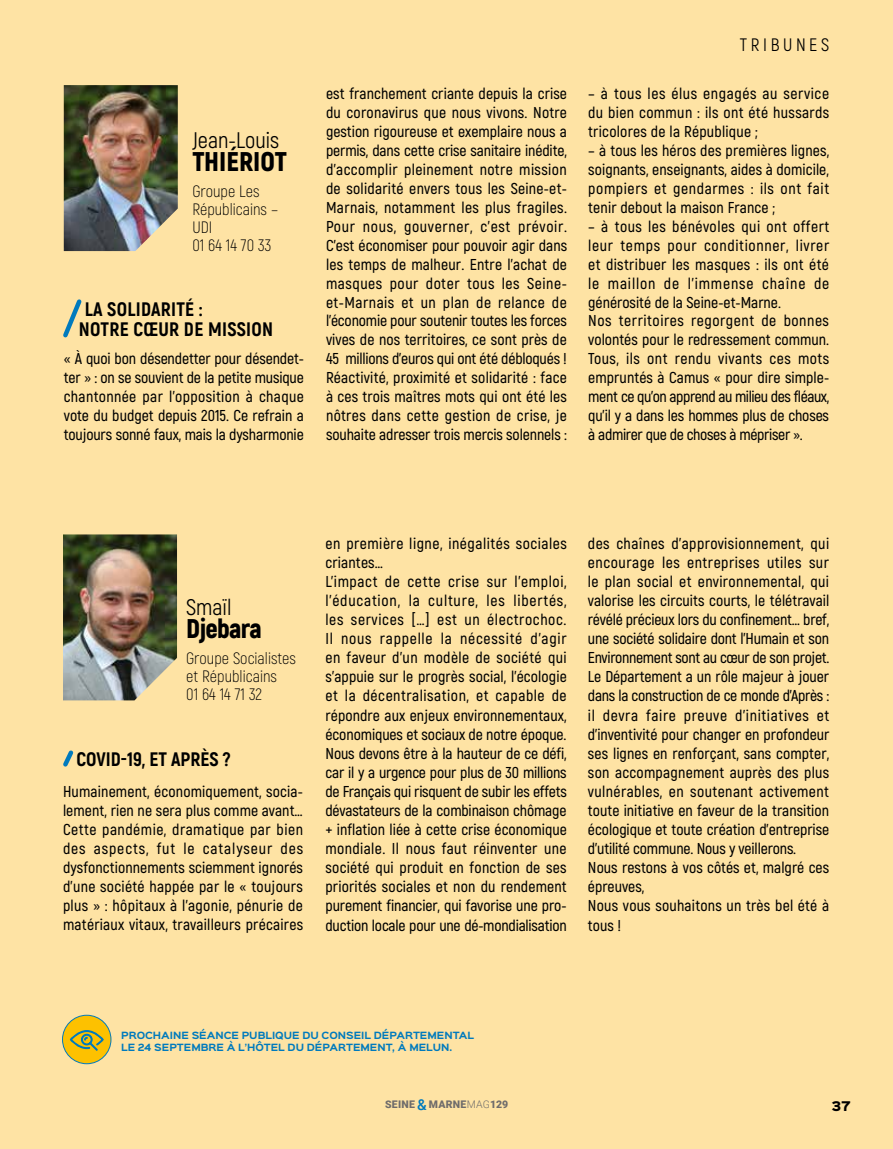
<style>
.page{position:relative;width:893px;height:1149px;background:#fff}
.page>*{position:absolute;margin:0;border:0;box-sizing:border-box;transform-origin:0 0}
.NOM_ELU{font:900 27px "Akrobat";letter-spacing:-.01em;color:#000}
.NOM_ELU-2{font:900 27px "Akrobat";letter-spacing:-.03em;color:#000}
.NOM_ELU-3{font:22.5px "Akrobat";color:#000}
.TRIBUNES_TITRE{font:800 19.5px/19.5px "Akrobat";letter-spacing:.015em;color:#000}
.t1{font:18px "Akrobat";letter-spacing:.2em;color:#000}
.FONCTION_ELU{font:300 16.5px/18px "Akrobat";color:#000}
._00_TXT_COURANT{font:600 15.75px/18.9px "Akrobat";color:#000;text-align:justify}
._00_TXT_COURANT-2{font:600 15.75px/19px "Akrobat";letter-spacing:.03em;color:#000}
.t2{font:900 12px "Sinkin Sans 800";color:#000}
.t3{font:900 10.5px "Roboto";letter-spacing:.025em;color:#6f6c6b}
.PLUS_DINFOS-Bold{font:700 9px "Sinkin Sans 700";color:#007abd}
.s1{font-weight:500;font-size:15px;color:#007abd}
.s2{font-weight:300}
</style>
<div class="page">
<div style="left:0;top:0;width:893px;height:1148px;background:#fee3a4"></div>
<div style="left:63px;top:1014px;width:48px;height:49px;background:#fdc100;border-radius:50%"></div>
<div style="left:62px;top:1014px;width:49px;height:49px;border:1px solid #007abd;border-radius:50%"></div>
<svg style="left:69px;top:1030px;width:35px;height:20px"></svg>
<svg style="left:63px;top:750px;width:11px;height:17px"></svg>
<svg style="left:63px;top:299px;width:19px;height:39px"></svg>
<img style="left:63px;top:534px;width:114px;height:166px">
<img style="left:64px;top:85px;width:114px;height:166px">
<p class="NOM_ELU-3" style="left:192px;top:127px;width:88px">Jean‑Louis</p>
<p class="NOM_ELU" style="left:192px;top:143px;width:96px">THIÉRIOT</p>
<p class="FONCTION_ELU" style="left:192px;top:182px;width:87px">Groupe Les<br>Républicains –<br>UDI<br>01 64 14 70 33</p>
<p class="TRIBUNES_TITRE" style="left:79px;top:299px;width:196px;text-indent:6px">LA SOLIDARITÉ :<br>NOTRE CŒUR DE MISSION</p>
<p class="_00_TXT_COURANT" style="left:64px;top:349px;width:242px">« À quoi bon désendetter pour désendet&shy;ter » : on se souvient de la petite musique chantonnée par l’opposition à chaque vote du budget depuis 2015. Ce refrain a toujours sonné faux, mais la dysharmonie</p>
<p class="_00_TXT_COURANT" style="left:326px;top:84px;width:243px">est franchement criante depuis la crise du coronavirus que nous vivons. Notre gestion rigoureuse et exemplaire nous a permis, dans cette crise sanitaire inédite, d’accomplir pleinement notre mission de solidarité envers tous les Seine-et-Marnais, notamment les plus fragiles.<br>Pour nous, gouverner, c’est prévoir.<br>C’est économiser pour pouvoir agir dans les temps de malheur. Entre l’achat de masques pour doter tous les Seine&shy;et-Marnais et un plan de relance de l’économie pour soutenir toutes les forces vives de nos territoires, ce sont près de 45 millions d’euros qui ont été débloqués !</p>
<p class="_00_TXT_COURANT" style="left:326px;top:368px;width:243px">Réactivité, proximité et solidarité : face à ces trois maîtres mots qui ont été les nôtres dans cette gestion de crise, je souhaite adresser trois mercis solennels :</p>
<p class="t1" style="left:740px;top:34px;width:91px">TRIBUNES</p>
<p class="_00_TXT_COURANT" style="left:588px;top:84px;width:243px">– à tous les élus engagés au service du bien commun : ils ont été hussards tricolores de la République ;</p>
<p class="_00_TXT_COURANT" style="left:588px;top:141px;width:242px">– à tous les héros des premières lignes, soignants, enseignants, aides à domicile, pompiers et gendarmes : ils ont fait tenir debout la maison France ;</p>
<p class="_00_TXT_COURANT" style="left:588px;top:217px;width:243px">– à tous les bénévoles qui ont offert leur temps pour conditionner, livrer et distribuer les masques : ils ont été le maillon de l’immense chaîne de générosité de la Seine-et-Marne.</p>
<p class="_00_TXT_COURANT" style="left:588px;top:311px;width:243px">Nos territoires regorgent de bonnes volontés pour le redressement commun.<br>Tous, ils ont rendu vivants ces mots empruntés à Camus « pour dire simple&shy;ment ce qu’on apprend au milieu des fléaux, qu’il y a dans les hommes plus de choses à admirer que de choses à mépriser ».</p>
<p class="NOM_ELU-3" style="left:186px;top:594px;width:47px">Smaïl</p>
<p class="NOM_ELU-2" style="left:186px;top:610px;width:77px">Djebara</p>
<p class="FONCTION_ELU" style="left:186px;top:649px;width:111px">Groupe Socialistes et Républicains<br>01 64 14 71 32</p>
<p class="TRIBUNES_TITRE" style="left:76px;top:748px;width:156px">COVID-19, ET APRÈS ?</p>
<p class="_00_TXT_COURANT" style="left:63px;top:782px;width:241px">Humainement, économiquement, socia&shy;lement, rien ne sera plus comme avant…</p>
<p class="_00_TXT_COURANT" style="left:63px;top:820px;width:242px">Cette pandémie, dramatique par bien des aspects, fut le catalyseur des dysfonctionnements sciemment ignorés d’une société happée par le « toujours plus » : hôpitaux à l’agonie, pénurie de matériaux vitaux, travailleurs précaires</p>
<p class="_00_TXT_COURANT-2" style="left:325px;top:533px;width:243px">en première ligne, inégalités sociales criantes…</p>
<p class="_00_TXT_COURANT" style="left:325px;top:571px;width:243px">L’impact de cette crise sur l’emploi, l’éducation, la culture, les libertés, les services […] est un électrochoc.<br>Il nous rappelle la nécessité d’agir en faveur d’un modèle de société qui s’appuie sur le progrès social, l’écologie et la décentralisation, et capable de répondre aux enjeux environnementaux, économiques et sociaux de notre époque.</p>
<p class="_00_TXT_COURANT" style="left:325px;top:743px;width:243px">Nous devons être à la hauteur de ce défi, car il y a urgence pour plus de 30 millions de Français qui risquent de subir les effets dévastateurs de la combinaison chômage + inflation liée à cette crise économique mondiale. Il nous faut réinventer une société qui produit en fonction de ses priorités sociales et non du rendement purement financier, qui favorise une pro&shy;duction locale pour une dé-mondialisation</p>
<p class="_00_TXT_COURANT" style="left:588px;top:533px;width:243px">des chaînes d’approvisionnement, qui encourage les entreprises utiles sur le plan social et environnemental, qui valorise les circuits courts, le télétravail révélé précieux lors du confinement… bref, une société solidaire dont l’Humain et son Environnement sont au cœur de son projet.</p>
<p class="_00_TXT_COURANT" style="left:588px;top:667px;width:243px">Le Département a un rôle majeur à jouer dans la construction de ce monde d’Après : il devra faire preuve d’initiatives et d’inventivité pour changer en profondeur ses lignes en renforçant, sans compter, son accompagnement auprès des plus vulnérables, en soutenant activement toute initiative en faveur de la transition écologique et toute création d’entreprise d’utilité commune. Nous y veillerons.</p>
<p class="_00_TXT_COURANT" style="left:588px;top:857px;width:243px">Nous restons à vos côtés et, malgré ces épreuves,</p>
<p class="_00_TXT_COURANT" style="left:588px;top:896px;width:243px">Nous vous souhaitons un très bel été à tous !</p>
<p class="PLUS_DINFOS-Bold" style="left:121px;top:1029px;width:354px">PROCHAINE SÉANCE PUBLIQUE DU CONSEIL DÉPARTEMENTAL</p>
<p class="PLUS_DINFOS-Bold" style="left:121px;top:1041px;width:333px">LE 24 SEPTEMBRE À L’HÔTEL DU DÉPARTEMENT, À MELUN.</p>
<p class="t3" style="left:385px;top:1096px;width:125px">SEINE <span class="s1">&amp;</span> MARNE<span class="s2">MAG</span>129</p>
<p class="t2" style="left:832px;top:1099px;width:20px">37</p>
</div>
